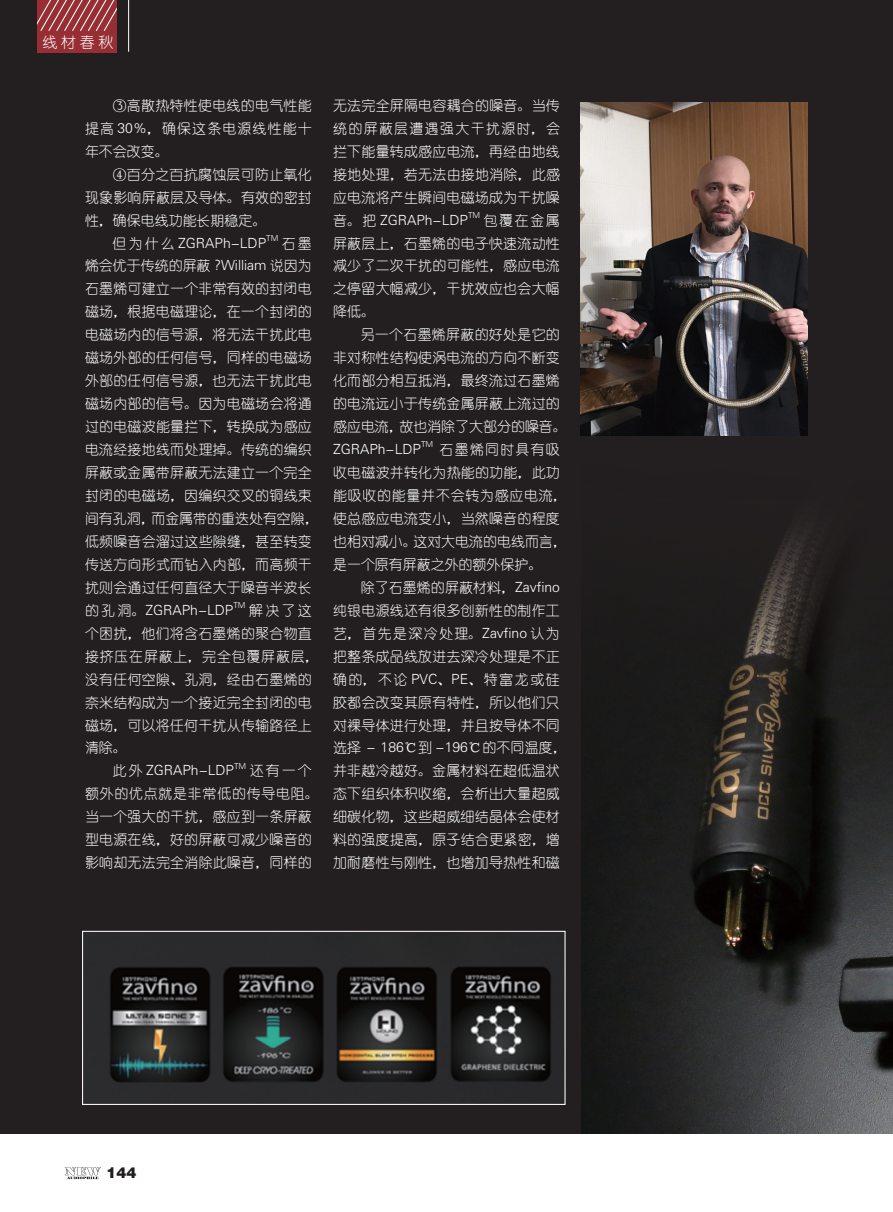
<style>
.page{position:relative;width:893px;height:1212px;background:#fff}
.page>*{position:absolute;margin:0;border:0;box-sizing:border-box;transform-origin:0 0}
.t1{font:15px "You Yuan";color:#fff}
.t2{font:15px "FZCCHJW GB1 0";color:#231f20}
.t3{font:13.95px/23px "You Yuan";letter-spacing:.02em;color:#fff}
.t4{font:13.95px "FZY1 JW GB1 0";color:#fff}
.t5{font:8.1px "FZY1 JW GB1 0";color:#fff}
.s1{font-family:"FZY1 JW GB1 0"}
.s2{font-family:"You Yuan"}
</style>
<div class="page">
<svg style="left:65px;top:1167px;width:36px;height:12px"></svg>
<div style="left:0;top:0;width:893px;height:1134px;background:#231f20"></div>
<hr style="left:128px;top:0;width:1px;height:52px;background:#fff">
<div style="left:38px;top:0;width:79px;height:52px;background:#962e34"></div>
<svg style="left:38px;top:0;width:79px;height:31px"></svg>
<img style="left:84px;top:933px;width:480px;height:170px">
<div style="left:82px;top:931px;width:484px;height:174px;border:1px solid #fff"></div>
<img style="left:580px;top:102px;width:227px;height:334px">
<img style="left:581px;top:342px;width:312px;height:792px">
<p class="t1" style="left:43px;top:34px;width:72px">线材春秋</p>
<p class="t3" style="left:85px;top:94px;width:228px;text-align:justify;text-indent:28px">③高散热特性使电线的电气性能提高 <span class="s1">30%</span>，确保这条电源线性能十年不会改变。</p>
<p class="t3" style="left:85px;top:163px;width:228px;text-align:justify;text-indent:28px">④百分之百抗腐蚀层可防止氧化现象影响屏蔽层及导体。有效的密封性，确保电线功能长期稳定。</p>
<p class="t4" style="left:113px;top:235px;width:155px"><span class="s2">但为什么</span> ZGRAPh-LDP</p>
<p class="t5" style="left:266px;top:234px;width:14px">TM</p>
<p class="t3" style="left:85px;top:232px;width:235px;text-indent:197px">石墨烯会优于传统的屏蔽 <span class="s1">?William</span> 说因为石墨烯可建立一个非常有效的封闭电磁场，根据电磁理论，在一个封闭的电磁场内的信号源，将无法干扰此电磁场外部的任何信号，同样的电磁场外部的任何信号源，也无法干扰此电磁场内部的信号。因为电磁场会将通过的电磁波能量拦下，转换成为感应电流经接地线而处理掉。传统的编织屏蔽或金属带屏蔽无法建立一个完全封闭的电磁场，因编织交叉的铜线束间有孔洞，而金属带的重迭处有空隙，低频噪音会溜过这些隙缝，甚至转变传送方向形式而钻入内部，而高频干扰则会通过任何直径大于噪音半波长</p>
<p class="t4" style="left:85px;top:602px;width:150px"><span class="s2">的孔洞。</span>ZGRAPh-LDP</p>
<p class="t5" style="left:233px;top:601px;width:14px">TM</p>
<p class="t3" style="left:85px;top:599px;width:235px;text-indent:164px">解决了这个困扰，他们将含石墨烯的聚合物直接挤压在屏蔽上，完全包覆屏蔽层，没有任何空隙、孔洞，经由石墨烯的奈米结构成为一个接近完全封闭的电磁场，可以将任何干扰从传输路径上清除。</p>
<p class="t4" style="left:113px;top:763px;width:123px"><span class="s2">此外</span> ZGRAPh-LDP</p>
<p class="t5" style="left:234px;top:761px;width:14px">TM</p>
<p class="t3" style="left:85px;top:759px;width:235px;text-indent:165px">还有一个额外的优点就是非常低的传导电阻。当一个强大的干扰，感应到一条屏蔽型电源在线，好的屏蔽可减少噪音的影响却无法完全消除此噪音，同样的</p>
<p class="t3" style="left:333px;top:94px;width:228px;text-align:justify">无法完全屏隔电容耦合的噪音。当传统的屏蔽层遭遇强大干扰源时，会拦下能量转成感应电流，再经由地线接地处理，若无法由接地消除，此感应电流将产生瞬间电磁场成为干扰噪</p>
<p class="t4" style="left:333px;top:212px;width:136px"><span class="s2">音。把</span> ZGRAPh-LDP</p>
<p class="t5" style="left:468px;top:211px;width:14px">TM</p>
<p class="t3" style="left:333px;top:209px;width:228px;text-align:justify;text-indent:151px">包覆在金属屏蔽层上，石墨烯的电子快速流动性减少了二次干扰的可能性，感应电流之停留大幅减少，干扰效应也会大幅降低。</p>
<p class="t3" style="left:333px;top:323px;width:235px;text-indent:28px">另一个石墨烯屏蔽的好处是它的非对称性结构使涡电流的方向不断变化而部分相互抵消，最终流过石墨烯的电流远小于传统金属屏蔽上流过的感应电流，故也消除了大部分的噪音。</p>
<p class="t4" style="left:333px;top:442px;width:89px">ZGRAPh-LDP</p>
<p class="t5" style="left:421px;top:440px;width:14px">TM</p>
<p class="t3" style="left:333px;top:438px;width:235px;text-indent:107px">石墨烯同时具有吸收电磁波并转化为热能的功能，此功能吸收的能量并不会转为感应电流，使总感应电流变小，当然噪音的程度也相对减小。这对大电流的电线而言，是一个原有屏蔽之外的额外保护。</p>
<p class="t3" style="left:333px;top:576px;width:235px;text-indent:28px">除了石墨烯的屏蔽材料，<span class="s1">Zavfino</span>纯银电源线还有很多创新性的制作工艺，首先是深冷处理。<span class="s1">Zavfino</span> 认为把整条成品线放进去深冷处理是不正确的，不论 <span class="s1">PVC</span>、<span class="s1">PE</span>、特富龙或硅胶都会改变其原有特性，所以他们只对裸导体进行处理，并且按导体不同选择 <span class="s1">- 186</span>℃到 <span class="s1">-196</span>℃的不同温度，并非越冷越好。金属材料在超低温状态下组织体积收缩，会析出大量超威细碳化物，这些超威细结晶体会使材料的强度提高，原子结合更紧密，增加耐磨性与刚性，也增加导热性和磁</p>
<p class="t2" style="left:107px;top:1165px;width:31px">144</p>
</div>
